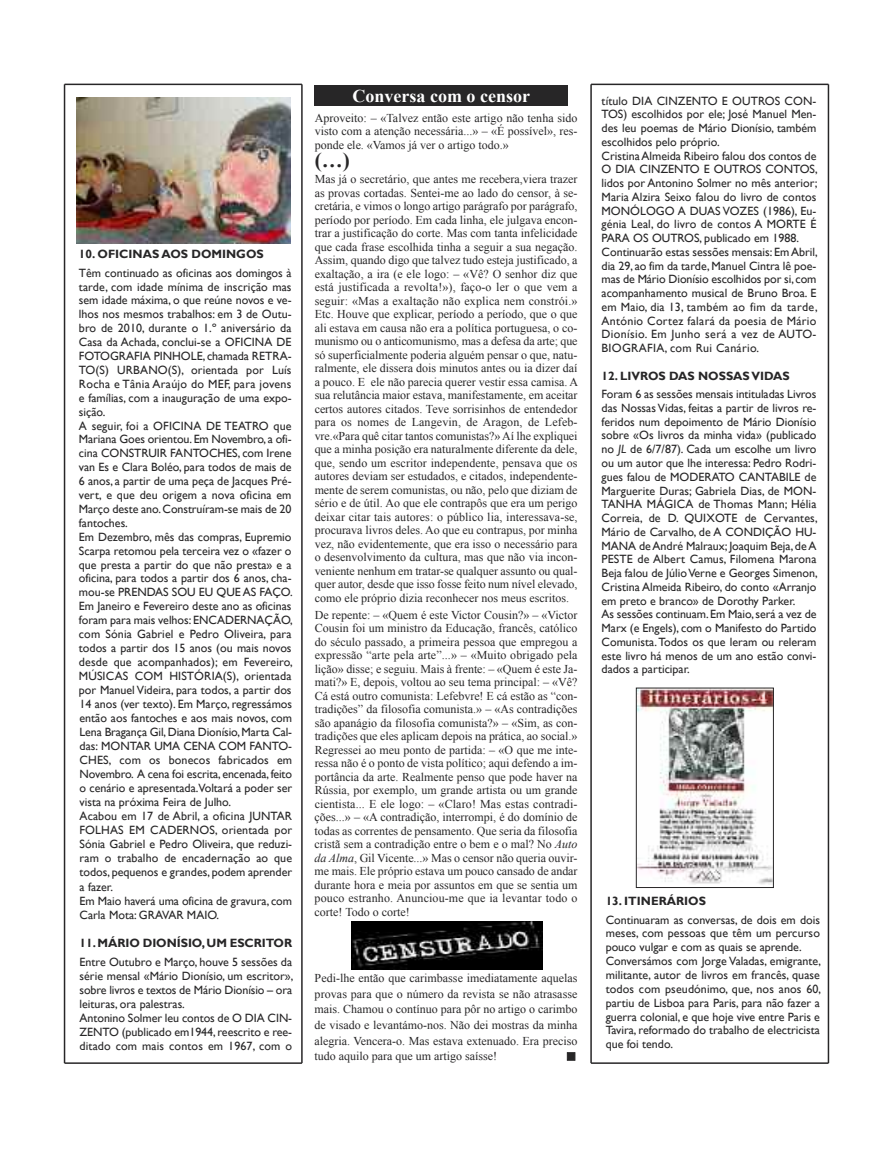
<style>
.page{position:relative;width:893px;height:1149px;background:#fff}
.page>*{position:absolute;margin:0;border:0;box-sizing:border-box;transform-origin:0 0}
.t1{font:700 21px "Times New Roman";color:#272627}
.t2{font:700 18px "Times New Roman";color:#fff}
.t3{font:12px/13.8px "Gill Sans";color:#272627}
.t4{font:12px/13.5px "Times New Roman";color:#272627;text-align:justify}
.t5{font:700 12px "Gill Sans";color:#272627}
.s1{font-style:italic}
</style>
<div class="page">
<hr style="left:65px;top:1061px;width:237px;height:2px;background:#272627">
<hr style="left:65px;top:84px;width:237px;height:1px;background:#272627">
<hr style="left:64px;top:84px;width:1px;height:978px;background:#272627">
<hr style="left:301px;top:84px;width:2px;height:978px;background:#272627">
<img style="left:77px;top:98px;width:214px;height:145px">
<hr style="left:591px;top:1061px;width:237px;height:2px;background:#272627">
<hr style="left:591px;top:84px;width:237px;height:1px;background:#272627">
<hr style="left:590px;top:84px;width:2px;height:978px;background:#272627">
<hr style="left:828px;top:84px;width:1px;height:978px;background:#272627">
<img style="left:638px;top:689px;width:134px;height:194px">
<div style="left:636px;top:687px;width:138px;height:200px;border:1px solid #272627"></div>
<img style="left:352px;top:921px;width:190px;height:48px">
<div style="left:315px;top:85px;width:253px;height:20px;background:#272627"></div>
<p class="t5" style="left:79px;top:247px;width:186px">10. OFICINAS AOS DOMINGOS</p>
<p class="t3" style="left:79px;top:265px;width:215px">Têm continuado as oficinas aos domingos à tarde, com idade mínima de inscrição mas sem idade máxima, o que reúne novos e ve&shy;lhos nos mesmos trabalhos: em 3 de Outu&shy;bro de 2010, durante o 1.º aniversário da Casa da Achada, conclui-se a OFICINA DE FOTOGRAFIA PINHOLE, chamada RETRA-TO(S) URBANO(S), orientada por Luís Rocha e Tânia Araújo do MEF, para jovens e famílias, com a inauguração de uma expo&shy;sição.<br>A seguir, foi a OFICINA DE TEATRO que Mariana Goes orientou. Em Novembro, a ofi&shy;cina CONSTRUIR FANTOCHES, com Irene van Es e Clara Boléo, para todos de mais de 6 anos, a partir de uma peça de Jacques Pré&shy;vert, e que deu origem a nova oficina em Março deste ano.Construíram-se mais de 20 fantoches.<br>Em Dezembro, mês das compras, Eupremio Scarpa retomou pela terceira vez o «fazer o que presta a partir do que não presta» e a oficina, para todos a partir dos 6 anos, cha&shy;mou-se PRENDAS SOU EU QUE AS FAÇO.<br>Em Janeiro e Fevereiro deste ano as oficinas foram para mais velhos: ENCADERNAÇÃO, com Sónia Gabriel e Pedro Oliveira, para todos a partir dos 15 anos (ou mais novos desde que acompanhados); em Fevereiro, MÚSICAS COM HISTÓRIA(S), orientada por Manuel Videira, para todos, a partir dos 14 anos (ver texto). Em Março, regressámos então aos fantoches e aos mais novos, com Lena Bragança Gil,Diana Dionísio,Marta Cal&shy;das: MONTAR UMA CENA COM FANTO-CHES, com os bonecos fabricados em Novembro. A cena foi escrita, encenada, feito o cenário e apresentada.Voltará a poder ser vista na próxima Feira de Julho.<br>Acabou em 17 de Abril, a oficina JUNTAR FOLHAS EM CADERNOS, orientada por Sónia Gabriel e Pedro Oliveira, que reduzi&shy;ram o trabalho de encadernação ao que todos, pequenos e grandes, podem aprender a fazer.<br>Em Maio haverá uma oficina de gravura, com Carla Mota: GRAVAR MAIO.</p>
<p class="t5" style="left:80px;top:935px;width:214px">11.MÁRIO DIONÍSIO,UM ESCRITOR</p>
<p class="t3" style="left:80px;top:954px;width:215px">Entre Outubro e Março, houve 5 sessões da série mensal «Mário Dionísio, um escritor», sobre livros e textos de Mário Dionísio – ora leituras, ora palestras.<br>Antonino Solmer leu contos de O DIA CIN-ZENTO (publicado em1944,reescrito e ree&shy;ditado com mais contos em 1967, com o</p>
<h2 class="t2" style="left:353px;top:85px;width:179px">Conversa com o censor</h2>
<p class="t4" style="left:315px;top:111px;width:264px">Aproveito: – «Talvez então este artigo não tenha sido visto com a atenção necessária...» – «É possível», res&shy;ponde ele. «Vamos já ver o artigo todo.»</p>
<h1 class="t1" style="left:315px;top:148px;width:36px">(…)</h1>
<p class="t4" style="left:315px;top:172px;width:265px">Mas já o secretário, que antes me recebera,viera trazer as provas cortadas. Sentei-me ao lado do censor, à se&shy;cretária, e vimos o longo artigo parágrafo por parágrafo, período por período. Em cada linha, ele julgava encon&shy;trar a justificação do corte. Mas com tanta infelicidade que cada frase escolhida tinha a seguir a sua negação.<br>Assim, quando digo que talvez tudo esteja justificado, a exaltação, a ira (e ele logo: – «Vê? O senhor diz que está justificada a revolta!»), faço-o ler o que vem a seguir: «Mas a exaltação não explica nem constrói.» Etc. Houve que explicar, período a período, que o que ali estava em causa não era a política portuguesa, o co&shy;munismo ou o anticomunismo, mas a defesa da arte; que só superficialmente poderia alguém pensar o que, natu&shy;ralmente, ele dissera dois minutos antes ou ia dizer daí a pouco. E ele não parecia querer vestir essa camisa. A sua relutância maior estava, manifestamente, em aceitar certos autores citados. Teve sorrisinhos de entendedor para os nomes de Langevin, de Aragon, de Lefeb&shy;vre.«Para quê citar tantos comunistas?» Aí lhe expliquei que a minha posição era naturalmente diferente da dele, que, sendo um escritor independente, pensava que os autores deviam ser estudados, e citados, independente&shy;mente de serem comunistas, ou não, pelo que diziam de sério e de útil. Ao que ele contrapôs que era um perigo deixar citar tais autores: o público lia, interessava-se, procurava livros deles. Ao que eu contrapus, por minha vez, não evidentemente, que era isso o necessário para o desenvolvimento da cultura, mas que não via incon&shy;veniente nenhum em tratar-se qualquer assunto ou qual&shy;quer autor, desde que isso fosse feito num nível elevado, como ele próprio dizia reconhecer nos meus escritos.</p>
<p class="t4" style="left:315px;top:607px;width:264px">De repente: – «Quem é este Victor Cousin?» – «Victor Cousin foi um ministro da Educação, francês, católico do século passado, a primeira pessoa que empregou a expressão “arte pela arte”...» – «Muito obrigado pela lição» disse; e seguiu. Mais à frente: – «Quem é este Ja&shy;mati?» E, depois, voltou ao seu tema principal: – «Vê?<br>Cá está outro comunista: Lefebvre! E cá estão as “con&shy;tradições” da filosofia comunista.» – «As contradições são apanágio da filosofia comunista?» – «Sim, as con&shy;tradições que eles aplicam depois na prática, ao social.» Regressei ao meu ponto de partida: – «O que me inte&shy;ressa não é o ponto de vista político; aqui defendo a im&shy;portância da arte. Realmente penso que pode haver na Rússia, por exemplo, um grande artista ou um grande cientista... E ele logo: – «Claro! Mas estas contradi&shy;ções...» – «A contradição, interrompi, é do domínio de todas as correntes de pensamento. Que seria da filosofia cristã sem a contradição entre o bem e o mal? No <span class="s1">Auto da Alma</span>, Gil Vicente...» Mas o censor não queria ouvir&shy;me mais. Ele próprio estava um pouco cansado de andar durante hora e meia por assuntos em que se sentia um pouco estranho. Anunciou-me que ia levantar todo o corte! Todo o corte!</p>
<p class="t4" style="left:315px;top:969px;width:264px;line-height:15.6px">Pedi-lhe então que carimbasse imediatamente aquelas provas para que o número da revista se não atrasasse mais. Chamou o contínuo para pôr no artigo o carimbo de visado e levantámo-nos. Não dei mostras da minha alegria. Vencera-o. Mas estava extenuado. Era preciso tudo aquilo para que um artigo saísse!</p>
<p class="t3" style="left:602px;top:93px;width:218px">título DIA CINZENTO E OUTROS CON-TOS) escolhidos por ele; José Manuel Men&shy;des leu poemas de Mário Dionísio, também escolhidos pelo próprio.<br>CristinaAlmeida Ribeiro falou dos contos de O DIA CINZENTO E OUTROS CONTOS, lidos por Antonino Solmer no mês anterior; Maria Alzira Seixo falou do livro de contos MONÓLOGO A DUAS VOZES (1986), Eu&shy;génia Leal, do livro de contos A MORTE É PARA OS OUTROS, publicado em 1988.<br>Continuarão estas sessões mensais: EmAbril, dia 29, ao fim da tarde,Manuel Cintra lê poe&shy;mas de Mário Dionísio escolhidos por si, com acompanhamento musical de Bruno Broa. E em Maio, dia 13, também ao fim da tarde, António Cortez falará da poesia de Mário Dionísio. Em Junho será a vez de AUTO-BIOGRAFIA, com Rui Canário.</p>
<p class="t5" style="left:602px;top:368px;width:190px">12. LIVROS DAS NOSSASVIDAS</p>
<p class="t3" style="left:602px;top:387px;width:218px">Foram 6 as sessões mensais intituladas Livros das NossasVidas, feitas a partir de livros re&shy;feridos num depoimento de Mário Dionísio sobre «Os livros da minha vida» (publicado no <span class="s1">JL</span> de 6/7/87). Cada um escolhe um livro ou um autor que lhe interessa: Pedro Rodri&shy;gues falou de MODERATO CANTABILE de Marguerite Duras; Gabriela Dias, de MON-TANHA MÁGICA de Thomas Mann; Hélia Correia, de D. QUIxOTE de Cervantes, Mário de Carvalho, de A CONDIÇÃO HU-MANA deAndré Malraux; Joaquim Beja, deA PESTE de Albert Camus, Filomena Marona Beja falou de JúlioVerne e Georges Simenon, Cristina Almeida Ribeiro, do conto «Arranjo em preto e branco» de Dorothy Parker.<br>As sessões continuam. Em Maio,será a vez de Marx (e Engels), com o Manifesto do Partido Comunista.Todos os que leram ou releram este livro há menos de um ano estão convi&shy;dados a participar.</p>
<p class="t5" style="left:606px;top:893px;width:102px">13. ITINERÁRIOS</p>
<p class="t3" style="left:606px;top:912px;width:217px">Continuaram as conversas, de dois em dois meses, com pessoas que têm um percurso pouco vulgar e com as quais se aprende.<br>Conversámos com Jorge Valadas, emigrante, militante, autor de livros em francês, quase todos com pseudónimo, que, nos anos 60, partiu de Lisboa para Paris, para não fazer a guerra colonial, e que hoje vive entre Paris e Tavira, reformado do trabalho de electricista que foi tendo.</p>
</div>
